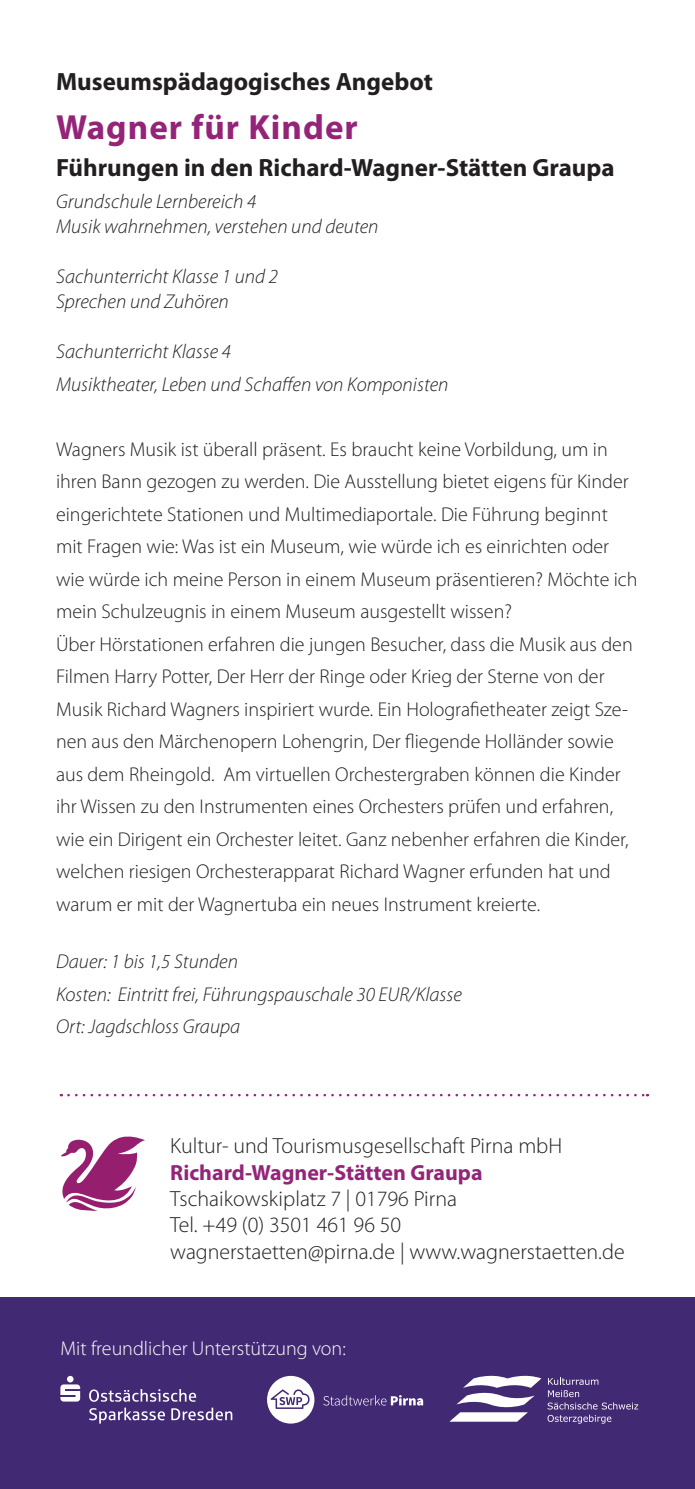
<style>
.page{position:relative;width:695px;height:1489px;background:#fff}
.page>*{position:absolute;margin:0;border:0;box-sizing:border-box;transform-origin:0 0}
.Titel_Rück{font:700 35px "Myriad Pro";letter-spacing:.03em;color:#942478}
.Ü2_Innen{font:700 25px "Myriad Pro";color:#231f20}
.Fließ_Rück_Weiß{font:300 22px "Myriad Pro";color:#231f20}
.Fließ_Rück_Weiß-2{font:700 22px "Myriad Pro";color:#942478}
.Fließ_Rückseite{font:300 20px/32.5px "Myriad Pro";color:#231f20}
.Fließ_Rückseite-2{font:italic 300 20px "Myriad Pro";color:#231f20}
.Fließ_Rück_Weiß-3{font:300 20px "Myriad Pro";color:#fff}
</style>
<div class="page">
<div style="left:0;top:1297px;width:694px;height:191px;background:#422973"></div>
<svg style="left:61px;top:1136px;width:84px;height:75px"></svg>
<svg style="left:68px;top:1093px;width:580px;height:3px"></svg>
<svg style="left:89px;top:1407px;width:76px;height:16px"></svg>
<svg style="left:171px;top:1407px;width:61px;height:13px"></svg>
<svg style="left:60px;top:1375px;width:20px;height:26px"></svg>
<svg style="left:89px;top:1389px;width:107px;height:12px"></svg>
<svg style="left:450px;top:1375px;width:91px;height:46px"></svg>
<svg style="left:547px;top:1402px;width:91px;height:21px"></svg>
<svg style="left:548px;top:1377px;width:50px;height:19px"></svg>
<svg style="left:267px;top:1375px;width:47px;height:48px"></svg>
<svg style="left:323px;top:1395px;width:100px;height:10px"></svg>
<p class="Ü2_Innen" style="left:56px;top:65px;width:378px">Museumspädagogisches Angebot</p>
<p class="Titel_Rück" style="left:56px;top:104px;width:303px">Wagner für Kinder</p>
<p class="Ü2_Innen" style="left:56px;top:151px;width:560px">Führungen in den Richard-Wagner-Stätten Graupa</p>
<p class="Fließ_Rückseite-2" style="left:56px;top:189px;width:202px">Grundschule Lernbereich 4</p>
<p class="Fließ_Rückseite-2" style="left:56px;top:214px;width:324px">Musik wahrnehmen, verstehen und deuten</p>
<p class="Fließ_Rückseite-2" style="left:56px;top:264px;width:223px">Sachunterricht Klasse 1 und 2</p>
<p class="Fließ_Rückseite-2" style="left:56px;top:289px;width:174px">Sprechen und Zuhören</p>
<p class="Fließ_Rückseite-2" style="left:56px;top:339px;width:176px">Sachunterricht Klasse 4</p>
<p class="Fließ_Rückseite-2" style="left:56px;top:372px;width:394px">Musiktheater, Leben und Schaffen von Komponisten</p>
<p class="Fließ_Rückseite" style="left:56px;top:432px;width:583px">Wagners Musik ist überall präsent. Es braucht keine Vorbildung, um in ihren Bann gezogen zu werden. Die Ausstellung bietet eigens für Kinder eingerichtete Stationen und Multimediaportale. Die Führung beginnt mit Fragen wie: Was ist ein Museum, wie würde ich es einrichten oder wie würde ich meine Person in einem Museum präsentieren? Möchte ich mein Schulzeugnis in einem Museum ausgestellt wissen?</p>
<p class="Fließ_Rückseite" style="left:56px;top:627px;width:578px">Über Hörstationen erfahren die jungen Besucher, dass die Musik aus den Filmen Harry Potter, Der Herr der Ringe oder Krieg der Sterne von der Musik Richard Wagners inspiriert wurde. Ein Holografietheater zeigt Sze&shy;nen aus den Märchenopern Lohengrin, Der fliegende Holländer sowie aus dem Rheingold. Am virtuellen Orchestergraben können die Kinder ihr Wissen zu den Instrumenten eines Orchesters prüfen und erfahren, wie ein Dirigent ein Orchester leitet. Ganz nebenher erfahren die Kinder, welchen riesigen Orchesterapparat Richard Wagner erfunden hat und warum er mit der Wagnertuba ein neues Instrument kreierte.</p>
<p class="Fließ_Rückseite-2" style="left:56px;top:949px;width:183px">Dauer: 1 bis 1,5 Stunden</p>
<p class="Fließ_Rückseite-2" style="left:56px;top:982px;width:407px">Kosten: Eintritt frei, Führungspauschale 30 EUR/Klasse</p>
<p class="Fließ_Rückseite-2" style="left:56px;top:1014px;width:186px">Ort: Jagdschloss Graupa</p>
<p class="Fließ_Rück_Weiß" style="left:170px;top:1132px;width:393px">Kultur- und Tourismusgesellschaft Pirna mbH</p>
<p class="Fließ_Rück_Weiß-2" style="left:170px;top:1157px;width:314px">Richard-Wagner-Stätten Graupa</p>
<p class="Fließ_Rück_Weiß" style="left:170px;top:1185px;width:288px">Tschaikowskiplatz 7 | 01796 Pirna</p>
<p class="Fließ_Rück_Weiß" style="left:170px;top:1211px;width:232px">Tel. +49 (0) 3501 461 96 50</p>
<p class="Fließ_Rück_Weiß" style="left:170px;top:1237px;width:456px">wagnerstaetten@pirna.de | www.wagnerstaetten.de</p>
<p class="Fließ_Rück_Weiß-3" style="left:60px;top:1336px;width:287px">Mit freundlicher Unterstützung von:</p>
</div>
